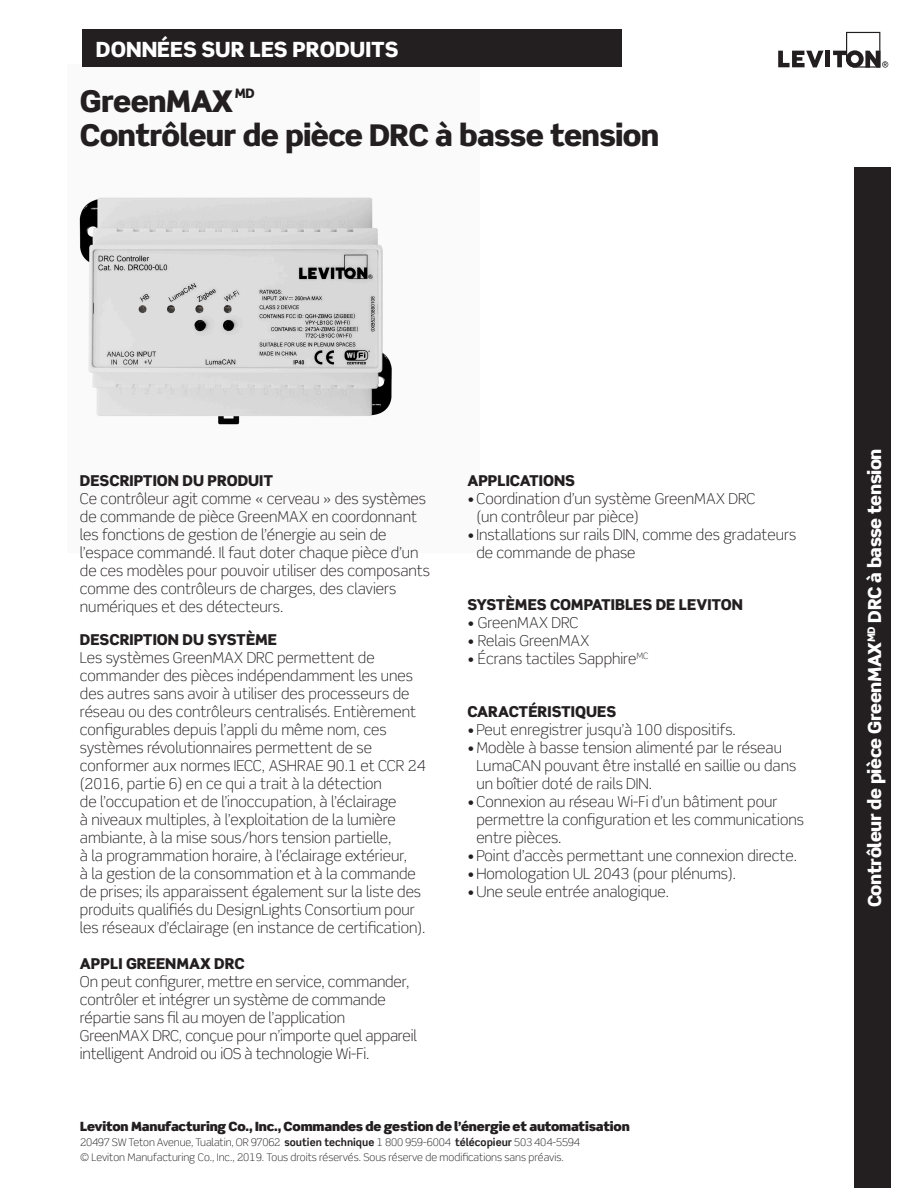
<style>
.page{position:relative;width:918px;height:1188px;background:#fff}
.page>*{position:absolute;margin:0;border:0;box-sizing:border-box;transform-origin:0 0}
.t1{font:900 30px "Scene Std";letter-spacing:-.025em;color:#231f20}
.t2{font:900 21px "Scene Std";color:#fff}
.t3{font:900 18px "Scene Std";letter-spacing:-.025em;color:#fff}
.t4{font:300 15px/18px "Scene Std";color:#231f20}
.t5{font:900 15px "Scene Std";color:#231f20}
.t6{font:900 13.05px "Scene Std";color:#231f20}
.t7{font:900 12.75px "Scene Std";letter-spacing:-.015em;color:#231f20}
.t8{font:300 10.5px "Scene Std";color:#231f20}
.s1{font-weight:700}
</style>
<div class="page">
<img style="left:79px;top:197px;width:313px;height:228px">
<div style="left:82px;top:29px;width:540px;height:38px;background:#231f20"></div>
<div style="left:855px;top:168px;width:36px;height:1020px;background:#231f20"></div>
<svg style="left:778px;top:51px;width:46px;height:16px"></svg>
<div style="left:825px;top:51px;width:5px;height:16px;background:#231f20"></div>
<svg style="left:833px;top:32px;width:55px;height:36px"></svg>
<p class="t2" style="left:96px;top:35px;width:304px">DONNÉES SUR LES PRODUITS</p>
<p class="t1" style="left:80px;top:82px;width:155px">GreenMAX</p>
<p class="t6" style="left:235px;top:85px;width:21px">MD</p>
<p class="t1" style="left:80px;top:116px;width:581px">Contrôleur de pièce DRC à basse tension</p>
<p class="t5" style="left:80px;top:471px;width:195px">DESCRIPTION DU PRODUIT</p>
<p class="t4" style="left:80px;top:490px;width:352px">Ce contrôleur agit comme « cerveau » des systèmes de commande de pièce GreenMAX en coordonnant les fonctions de gestion de l’énergie au sein de l’espace commandé. Il faut doter chaque pièce d’un de ces modèles pour pouvoir utiliser des composants comme des contrôleurs de charges, des claviers numériques et des détecteurs.</p>
<p class="t5" style="left:80px;top:630px;width:199px">DESCRIPTION DU SYSTÈME</p>
<p class="t4" style="left:80px;top:649px;width:347px">Les systèmes GreenMAX DRC permettent de commander des pièces indépendamment les unes des autres sans avoir à utiliser des processeurs de réseau ou des contrôleurs centralisés. Entièrement configurables depuis l’appli du même nom, ces systèmes révolutionnaires permettent de se conformer aux normes IECC, ASHRAE 90.1 et CCR 24 (2016, partie 6) en ce qui a trait à la détection<br>de l’occupation et de l’inoccupation, à l’éclairage<br>à niveaux multiples, à l’exploitation de la lumière ambiante, à la mise sous/hors tension partielle,</p>
<p class="t4" style="left:80px;top:847px;width:347px">à la programmation horaire, à l’éclairage extérieur,<br>à la gestion de la consommation et à la commande de prises; ils apparaissent également sur la liste des produits qualifiés du DesignLights Consortium pour les réseaux d’éclairage (en instance de certification).</p>
<p class="t5" style="left:80px;top:954px;width:166px">APPLI GREENMAX DRC</p>
<p class="t4" style="left:80px;top:973px;width:338px">On peut configurer, mettre en service, commander, contrôler et intégrer un système de commande répartie sans fil au moyen de l’application GreenMAX DRC, conçue pour n’importe quel appareil intelligent Android ou iOS à technologie Wi-Fi.</p>
<p class="t5" style="left:467px;top:471px;width:109px">APPLICATIONS</p>
<p class="t4" style="left:476px;top:490px;width:281px;text-indent:-9px">•Coordination d’un système GreenMAX DRC (un contrôleur par pièce)</p>
<p class="t4" style="left:476px;top:526px;width:321px;text-indent:-9px">• Installations sur rails DIN, comme des gradateurs de commande de phase</p>
<p class="t5" style="left:467px;top:595px;width:277px">SYSTÈMES COMPATIBLES DE LEVITON</p>
<p class="t4" style="left:467px;top:614px;width:113px">• GreenMAX DRC</p>
<p class="t4" style="left:467px;top:632px;width:124px">• Relais GreenMAX</p>
<p class="t4" style="left:467px;top:650px;width:183px">• Écrans tactiles Sapphire<sup>MC</sup></p>
<p class="t5" style="left:467px;top:702px;width:150px">CARACTÉRISTIQUES</p>
<p class="t4" style="left:467px;top:721px;width:270px">•Peut enregistrer jusqu’à 100 dispositifs.</p>
<p class="t4" style="left:476px;top:739px;width:321px;text-indent:-9px">•Modèle à basse tension alimenté par le réseau<br>LumaCAN pouvant être installé en saillie ou dans un boîtier doté de rails DIN.</p>
<p class="t4" style="left:476px;top:793px;width:329px;text-indent:-9px">•Connexion au réseau Wi-Fi d’un bâtiment pour permettre la configuration et les communications entre pièces.</p>
<p class="t4" style="left:467px;top:847px;width:331px">•Point d’accès permettant une connexion directe.</p>
<p class="t4" style="left:467px;top:865px;width:270px">•Homologation UL 2043 (pour plénums).</p>
<p class="t4" style="left:467px;top:883px;width:203px">•Une seule entrée analogique.</p>
<p class="t7" style="left:80px;top:1118px;width:551px">Leviton Manufacturing Co., Inc., Commandes de gestion de l’énergie et automatisation</p>
<p class="t8" style="left:80px;top:1136px;width:502px">20497 SW Teton Avenue, Tualatin, OR 97062 <span class="s1">soutien technique</span> 1 800 959-6004 <span class="s1">télécopieur</span> 503 404-5594</p>
<p class="t8" style="left:80px;top:1151px;width:485px">© Leviton Manufacturing Co., Inc., 2019. Tous droits réservés. Sous réserve de modifications sans préavis.</p>
<p class="t3" style="left:863px;top:907px;width:461px;rotate:-90deg">Contrôleur de pièce GreenMAX<sup>MD</sup> DRC à basse tension</p>
</div>
